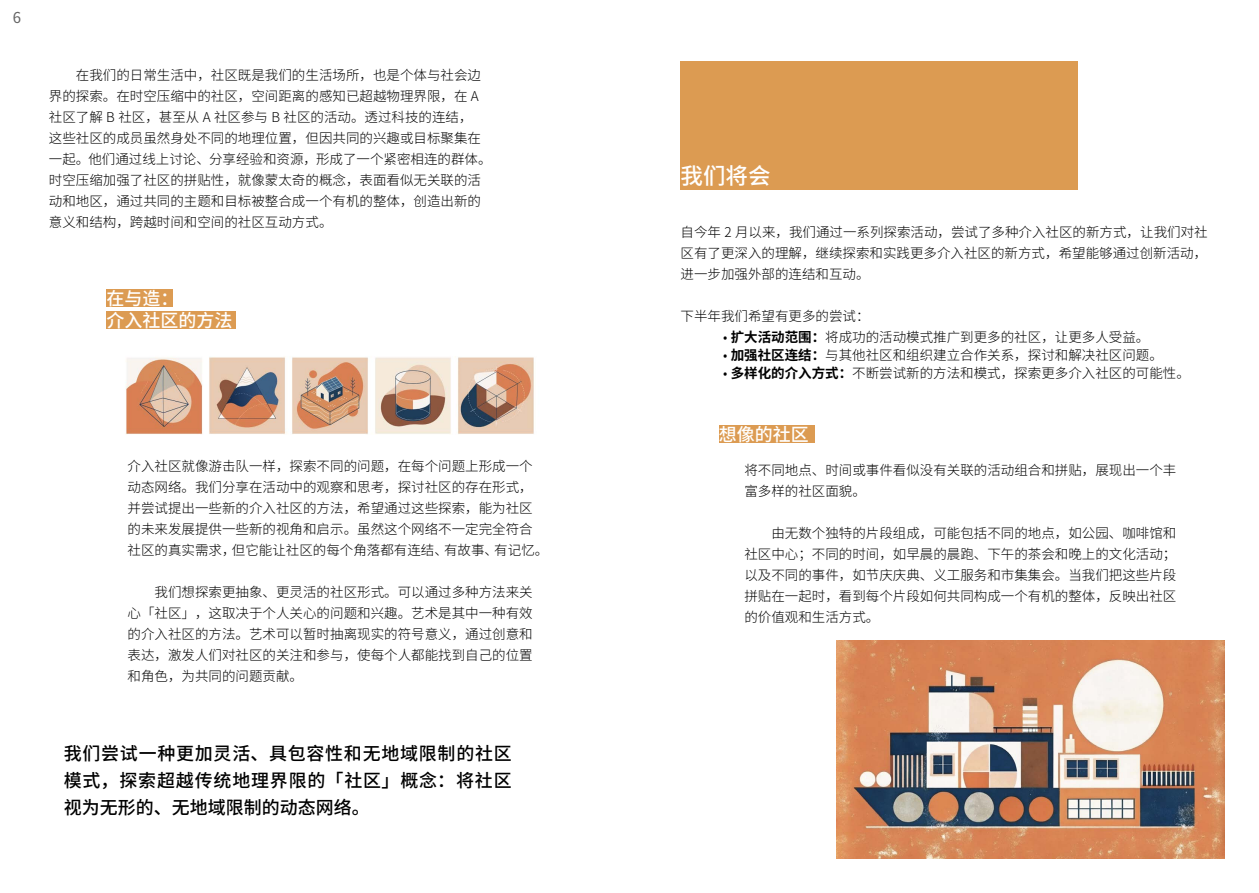
<style>
.page{position:relative;width:1259px;height:893px;background:#fff}
.page>*{position:absolute;margin:0;border:0;box-sizing:border-box;transform-origin:0 0}
.t1{font:500 22.5px "Source Han Sans CN";color:#fff}
.t2{font:500 18px/27px "Source Han Sans CN";letter-spacing:.04em;color:#000;text-align:justify}
.t3{font:500 18px/21.6px "Source Han Sans CN";color:#fff}
.t4{font:15px "Source Han Sans CN";color:#636363}
.t5{font:300 13.5px/21px "Source Han Sans CN";color:#000}
.s1{font-weight:700}
</style>
<div class="page">
<div style="left:106px;top:289px;width:67px;height:18px;background:#dc9b52"></div>
<div style="left:719px;top:425px;width:95px;height:18px;background:#dc9b52"></div>
<div style="left:106px;top:311px;width:129px;height:17px;background:#dc9b52"></div>
<div style="left:680px;top:62px;width:398px;height:128px;background:#dc9b52"></div>
<img style="left:125px;top:356px;width:409px;height:79px">
<img style="left:836px;top:640px;width:389px;height:219px">
<p class="t4" style="left:13px;top:9px;width:10px">6</p>
<p class="t5" style="left:49px;top:65px;width:444px;text-indent:27px">在我们的日常生活中，社区既是我们的生活场所，也是个体与社会边界的探索。在时空压缩中的社区，空间距离的感知已超越物理界限，在 A社区了解 B 社区，甚至从 A 社区参与 B 社区的活动。透过科技的连结，<br>这些社区的成员虽然身处不同的地理位置，但因共同的兴趣或目标聚集在一起。他们通过线上讨论、分享经验和资源，形成了一个紧密相连的群体。时空压缩加强了社区的拼贴性，就像蒙太奇的概念，表面看似无关联的活动和地区，通过共同的主题和目标被整合成一个有机的整体，创造出新的意义和结构，跨越时间和空间的社区互动方式。</p>
<h2 class="t3" style="left:106px;top:288px;width:127px">在与造：<br>介入社区的方法</h2>
<p class="t5" style="left:128px;top:456px;width:422px">介入社区就像游击队一样，探索不同的问题，在每个问题上形成一个动态网络。我们分享在活动中的观察和思考，探讨社区的存在形式，并尝试提出一些新的介入社区的方法，希望通过这些探索，能为社区的未来发展提供一些新的视角和启示。虽然这个网络不一定完全符合社区的真实需求，但它能让社区的每个角落都有连结、有故事、有记忆。</p>
<p class="t5" style="left:128px;top:582px;width:406px;text-align:justify;text-indent:27px">我们想探索更抽象、更灵活的社区形式。可以通过多种方法来关心「社区」，这取决于个人关心的问题和兴趣。艺术是其中一种有效的介入社区的方法。艺术可以暂时抽离现实的符号意义，通过创意和表达，激发人们对社区的关注和参与，使每个人都能找到自己的位置和角色，为共同的问题贡献。</p>
<h2 class="t2" style="left:64px;top:740px;width:449px">我们尝试一种更加灵活、具包容性和无地域限制的社区模式，探索超越传统地理界限的「社区」概念：将社区视为无形的、无地域限制的动态网络。</h2>
<h1 class="t1" style="left:680px;top:163px;width:91px">我们将会</h1>
<p class="t5" style="left:680px;top:222px;width:528px;text-align:justify">自今年 2 月以来，我们通过一系列探索活动，尝试了多种介入社区的新方式，让我们对社区有了更深入的理解，继续探索和实践更多介入社区的新方式，希望能够通过创新活动，进一步加强外部的连结和互动。</p>
<p class="t5" style="left:680px;top:306px;width:191px">下半年我们希望有更多的尝试：</p>
<p class="t5" style="left:723px;top:327px;width:428px">• <span class="s1">扩大活动范围：</span>将成功的活动模式推广到更多的社区，让更多人受益。</p>
<p class="t5" style="left:723px;top:345px;width:441px">• <span class="s1">加强社区连结：</span>与其他社区和组织建立合作关系，探讨和解决社区问题。</p>
<p class="t5" style="left:723px;top:363px;width:468px">• <span class="s1">多样化的介入方式：</span>不断尝试新的方法和模式，探索更多介入社区的可能性。</p>
<h2 class="t3" style="left:719px;top:424px;width:92px">想像的社区</h2>
<p class="t5" style="left:744px;top:460px;width:434px">将不同地点、时间或事件看似没有关联的活动组合和拼贴，展现出一个丰富多样的社区面貌。</p>
<p class="t5" style="left:744px;top:523px;width:434px;text-align:justify;text-indent:27px">由无数个独特的片段组成，可能包括不同的地点，如公园、咖啡馆和社区中心；不同的时间，如早晨的晨跑、下午的茶会和晚上的文化活动；以及不同的事件，如节庆庆典、义工服务和市集集会。当我们把这些片段拼贴在一起时，看到每个片段如何共同构成一个有机的整体，反映出社区的价值观和生活方式。</p>
</div>
